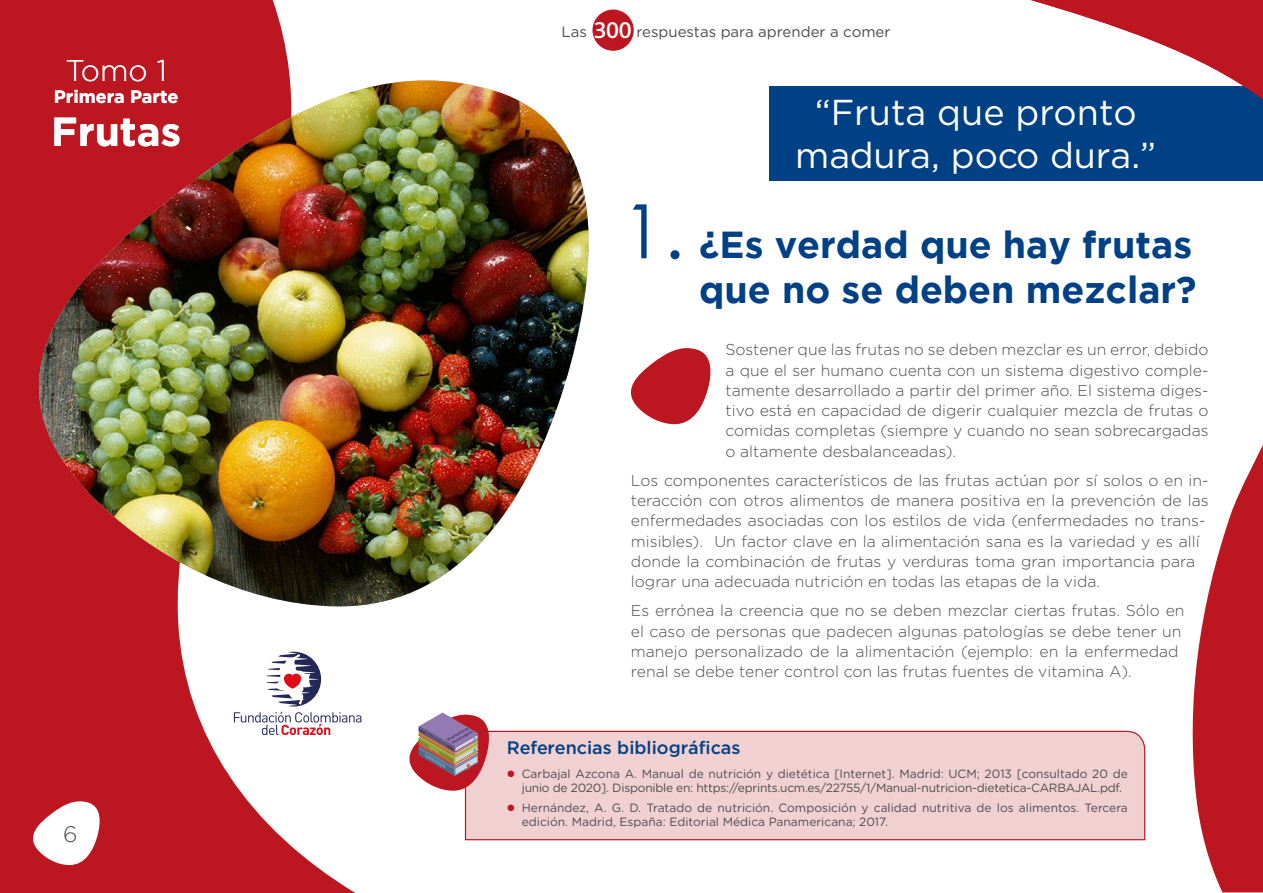
<style>
.page{position:relative;width:1263px;height:893px;background:#fff}
.page>*{position:absolute;margin:0;border:0;box-sizing:border-box;transform-origin:0 0}
.t1{font:75px "Century Gothic";color:#004085}
.t2{font:700 40.5px "Gotham";color:#fff}
.t3{font:700 37.5px/45px "Gotham";color:#004085}
.t4{font:36px/43.2px "Gotham";color:#fff;text-align:center}
.t5{font:300 30px "Gotham";color:#fff}
.t6{font:500 24px "Bliss Pro";color:#fff}
.t7{font:300 22.5px "Gotham Rounded";color:#4c4c4c}
.t8{font:500 18px "Gotham";color:#004085}
.t9{font:700 18px "Gotham";color:#fff}
.t10{font:300 15.75px/20.2px "Gotham Rounded";color:#4c4c4c}
.t11{font:15px "Gotham Rounded";color:#4c4c4c}
.t12{font:12px/14.2px "Gotham Rounded";letter-spacing:-.02em;color:#4c4c4c}
.t13{font:12px/14.2px "Gotham Rounded";color:#4c4c4c}
</style>
<div class="page">
<svg style="left:0;top:0;width:356px;height:893px;fill:#bc1621"></svg>
<svg style="left:1192px;top:445px;width:71px;height:447px"></svg>
<svg style="left:25px;top:798px;width:77px;height:67px"></svg>
<div style="left:592px;top:10px;width:42px;height:41px;background:#bc1621;border-radius:50%"></div>
<div style="left:0;top:55px;width:356px;height:554px;background:#bc1621"></div>
<img style="left:37px;top:80px;width:552px;height:528px">
<div style="left:769px;top:86px;width:494px;height:95px;background:#004085"></div>
<div style="left:464px;top:730px;width:682px;height:111px;background:#f1d0d2"></div>
<svg style="left:631px;top:348px;width:80px;height:77px"></svg>
<img style="left:409px;top:712px;width:82px;height:79px">
<svg style="left:234px;top:712px;width:127px;height:23px"></svg>
<svg style="left:266px;top:652px;width:55px;height:54px"></svg>
<svg style="left:1031px;top:0;width:232px;height:100px"></svg>
<svg style="left:508px;top:770px;width:6px;height:7px"></svg>
<svg style="left:508px;top:805px;width:6px;height:6px"></svg>
<h3 class="t5" style="left:65px;top:54px;width:103px">Tomo 1</h3>
<p class="t9" style="left:54px;top:86px;width:126px">Primera Parte</p>
<h2 class="t2" style="left:51px;top:108px;width:131px">Frutas</h2>
<h3 class="t7" style="left:63px;top:819px;width:16px">6</h3>
<h3 class="t6" style="left:594px;top:15px;width:40px">300</h3>
<p class="t11" style="left:561px;top:21px;width:27px">Las</p>
<p class="t11" style="left:636px;top:21px;width:256px">respuestas para aprender a comer</p>
<h1 class="t1" style="left:622px;top:179px;width:64px">1.</h1>
<h3 class="t4" style="left:795px;top:90px;width:362px">“Fruta que pronto madura, poco dura.”</h3>
<h3 class="t3" style="left:699px;top:221px;width:499px">¿Es verdad que hay frutas que no se deben mezclar?</h3>
<p class="t10" style="left:725px;top:339px;width:485px;text-align:justify">Sostener que las frutas no se deben mezclar es un error, debido a que el ser humano cuenta con un sistema digestivo comple&shy;tamente desarrollado a partir del primer año. El sistema diges&shy;tivo está en capacidad de digerir cualquier mezcla de frutas o comidas completas (siempre y cuando no sean sobrecargadas o altamente desbalanceadas).</p>
<p class="t10" style="left:631px;top:469px;width:579px">Los componentes característicos de las frutas actúan por sí solos o en in&shy;teracción con otros alimentos de manera positiva en la prevención de las enfermedades asociadas con los estilos de vida (enfermedades no trans&shy;misibles). Un factor clave en la alimentación sana es la variedad y es allí donde la combinación de frutas y verduras toma gran importancia para lograr una adecuada nutrición en todas las etapas de la vida.</p>
<p class="t10" style="left:631px;top:600px;width:555px">Es errónea la creencia que no se deben mezclar ciertas frutas. Sólo en el caso de personas que padecen algunas patologías se debe tener un manejo personalizado de la alimentación (ejemplo: en la enfermedad renal se debe tener control con las frutas fuentes de vitamina A).</p>
<p class="t8" style="left:507px;top:738px;width:235px">Referencias bibliográficas</p>
<p class="t12" style="left:522px;top:766px;width:607px">Carbajal Azcona A. Manual de nutrición y dietética [Internet]. Madrid: UCM; 2013 [consultado 20 de junio de 2020]. Disponible en: https://eprints.ucm.es/22755/1/Manual-nutricion-dietetica-CARBAJAL.pdf.</p>
<p class="t13" style="left:522px;top:800px;width:608px">Hernández, A. G. D. Tratado de nutrición. Composición y calidad nutritiva de los alimentos. Tercera edición. Madrid, España: Editorial Médica Panamericana; 2017.</p>
</div>
